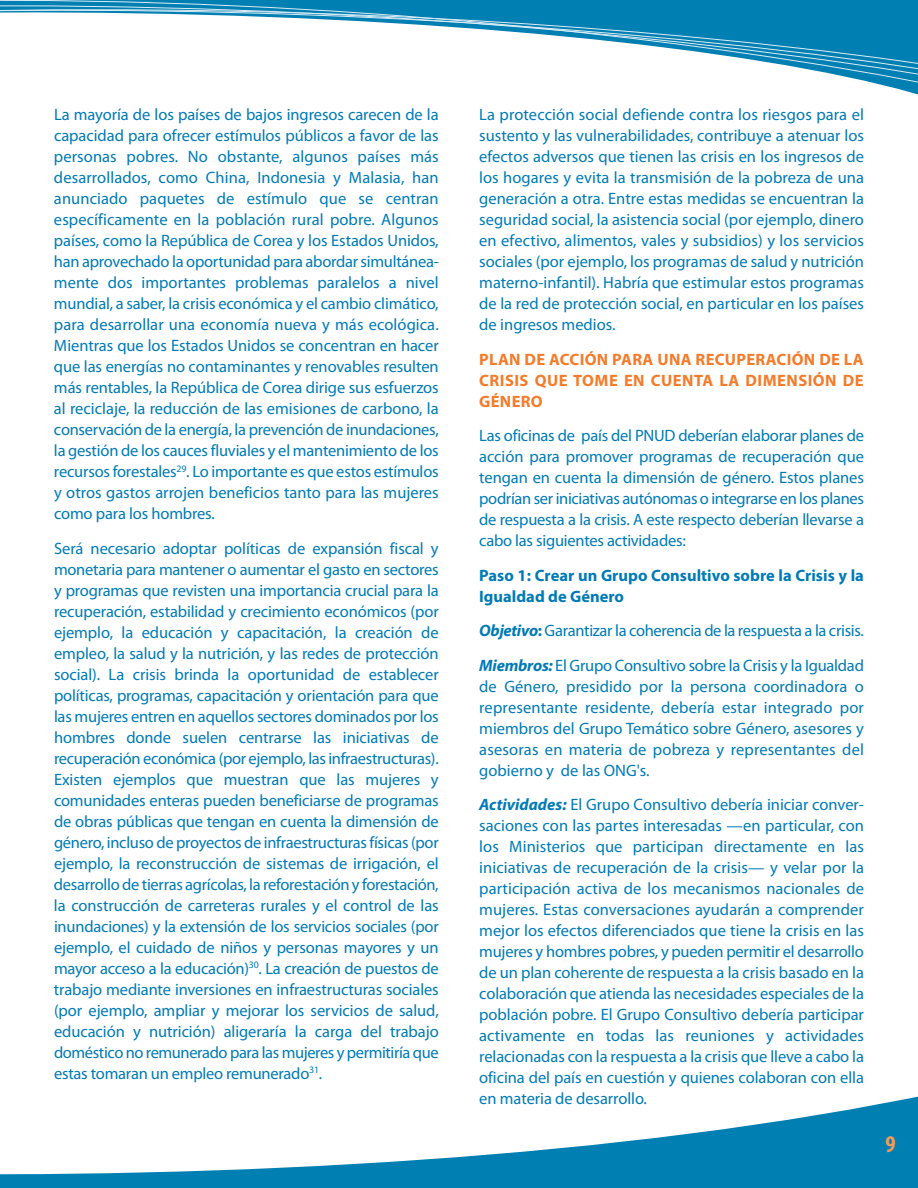
<style>
.page{position:relative;width:918px;height:1188px;background:#fff}
.page>*{position:absolute;margin:0;border:0;box-sizing:border-box;transform-origin:0 0}
.t1{font:700 condensed 24px "Myriad Pro";color:#f79958}
.t2{font:16.5px/21px "Myriad Pro";letter-spacing:-.01em;color:#007ab6;text-align:justify}
.t3{font:700 16.5px/21px "Myriad Pro";letter-spacing:.03em;color:#f47b2a;text-align:justify}
.t4{font:700 16.5px/21px "Myriad Pro";color:#007ab6}
.s1{font-weight:700;font-style:italic}
.s2{font-weight:700}
</style>
<div class="page">
<svg style="left:0;top:1096px;width:918px;height:92px"></svg>
<svg style="left:0;top:0;width:918px;height:84px"></svg>
<p class="t2" style="left:54px;top:106px;width:386px">La mayoría de los países de bajos ingresos carecen de la capacidad para ofrecer estímulos públicos a favor de las personas pobres. No obstante, algunos países más desarrollados, como China, Indonesia y Malasia, han anunciado paquetes de estímulo que se centran específicamente en la población rural pobre. Algunos países, como la República de Corea y los Estados Unidos, han aprovechado la oportunidad para abordar simultánea&shy;mente dos importantes problemas paralelos a nivel mundial, a saber, la crisis económica y el cambio climático, para desarrollar una economía nueva y más ecológica.<br>Mientras que los Estados Unidos se concentran en hacer que las energías no contaminantes y renovables resulten más rentables, la República de Corea dirige sus esfuerzos al reciclaje, la reducción de las emisiones de carbono, la conservación de la energía, la prevención de inundaciones, la gestión de los cauces fluviales y el mantenimiento de los recursos forestales<sup>29</sup>. Lo importante es que estos estímulos y otros gastos arrojen beneficios tanto para las mujeres como para los hombres.</p>
<p class="t2" style="left:54px;top:539px;width:386px">Será necesario adoptar políticas de expansión fiscal y monetaria para mantener o aumentar el gasto en sectores y programas que revisten una importancia crucial para la recuperación, estabilidad y crecimiento económicos (por ejemplo, la educación y capacitación, la creación de empleo, la salud y la nutrición, y las redes de protección social). La crisis brinda la oportunidad de establecer políticas, programas, capacitación y orientación para que las mujeres entren en aquellos sectores dominados por los hombres donde suelen centrarse las iniciativas de recuperación económica (por ejemplo, las infraestructuras).<br>Existen ejemplos que muestran que las mujeres y comunidades enteras pueden beneficiarse de programas de obras públicas que tengan en cuenta la dimensión de género, incluso de proyectos de infraestructuras físicas (por ejemplo, la reconstrucción de sistemas de irrigación, el desarrollo de tierras agrícolas, la reforestación y forestación, la construcción de carreteras rurales y el control de las inundaciones) y la extensión de los servicios sociales (por ejemplo, el cuidado de niños y personas mayores y un mayor acceso a la educación)<sup>30</sup>. La creación de puestos de trabajo mediante inversiones en infraestructuras sociales (por ejemplo, ampliar y mejorar los servicios de salud, educación y nutrición) aligeraría la carga del trabajo doméstico no remunerado para las mujeres y permitiría que estas tomaran un empleo remunerado<sup>31</sup>.</p>
<p class="t2" style="left:479px;top:106px;width:386px">La protección social defiende contra los riesgos para el sustento y las vulnerabilidades, contribuye a atenuar los efectos adversos que tienen las crisis en los ingresos de los hogares y evita la transmisión de la pobreza de una generación a otra. Entre estas medidas se encuentran la seguridad social, la asistencia social (por ejemplo, dinero en efectivo, alimentos, vales y subsidios) y los servicios sociales (por ejemplo, los programas de salud y nutrición materno-infantil). Habría que estimular estos programas de la red de protección social, en particular en los países de ingresos medios.</p>
<p class="t3" style="left:479px;top:350px;width:386px">PLAN DE ACCIÓN PARA UNA RECUPERACIÓN DE LA CRISIS QUE TOME EN CUENTA LA DIMENSIÓN DE GÉNERO</p>
<p class="t2" style="left:479px;top:427px;width:386px">Las oficinas de país del PNUD deberían elaborar planes de acción para promover programas de recuperación que tengan en cuenta la dimensión de género. Estos planes podrían ser iniciativas autónomas o integrarse en los planes de respuesta a la crisis. A este respecto deberían llevarse a cabo las siguientes actividades:</p>
<p class="t4" style="left:479px;top:566px;width:386px">Paso 1: Crear un Grupo Consultivo sobre la Crisis y la<br>Igualdad de Género</p>
<p class="t2" style="left:479px;top:615px;width:386px;line-height:34.5px"><span class="s1">Objetivo</span><span class="s2">:</span> Garantizar la coherencia de la respuesta a la crisis.<br><span class="s1">Miembros:</span> El Grupo Consultivo sobre la Crisis y la Igualdad</p>
<p class="t2" style="left:479px;top:677px;width:386px">de Género, presidido por la persona coordinadora o representante residente, debería estar integrado por miembros del Grupo Temático sobre Género, asesores y asesoras en materia de pobreza y representantes del gobierno y de las ONG's.</p>
<p class="t2" style="left:479px;top:796px;width:386px"><span class="s1">Actividades:</span> El Grupo Consultivo debería iniciar conver&shy;saciones con las partes interesadas —en particular, con los Ministerios que participan directamente en las iniciativas de recuperación de la crisis— y velar por la participación activa de los mecanismos nacionales de mujeres. Estas conversaciones ayudarán a comprender mejor los efectos diferenciados que tiene la crisis en las mujeres y hombres pobres, y pueden permitir el desarrollo de un plan coherente de respuesta a la crisis basado en la colaboración que atienda las necesidades especiales de la población pobre. El Grupo Consultivo debería participar activamente en todas las reuniones y actividades relacionadas con la respuesta a la crisis que lleve a cabo la oficina del país en cuestión y quienes colaboran con ella en materia de desarrollo.</p>
<h1 class="t1" style="left:886px;top:1136px;width:12px">9</h1>
</div>
